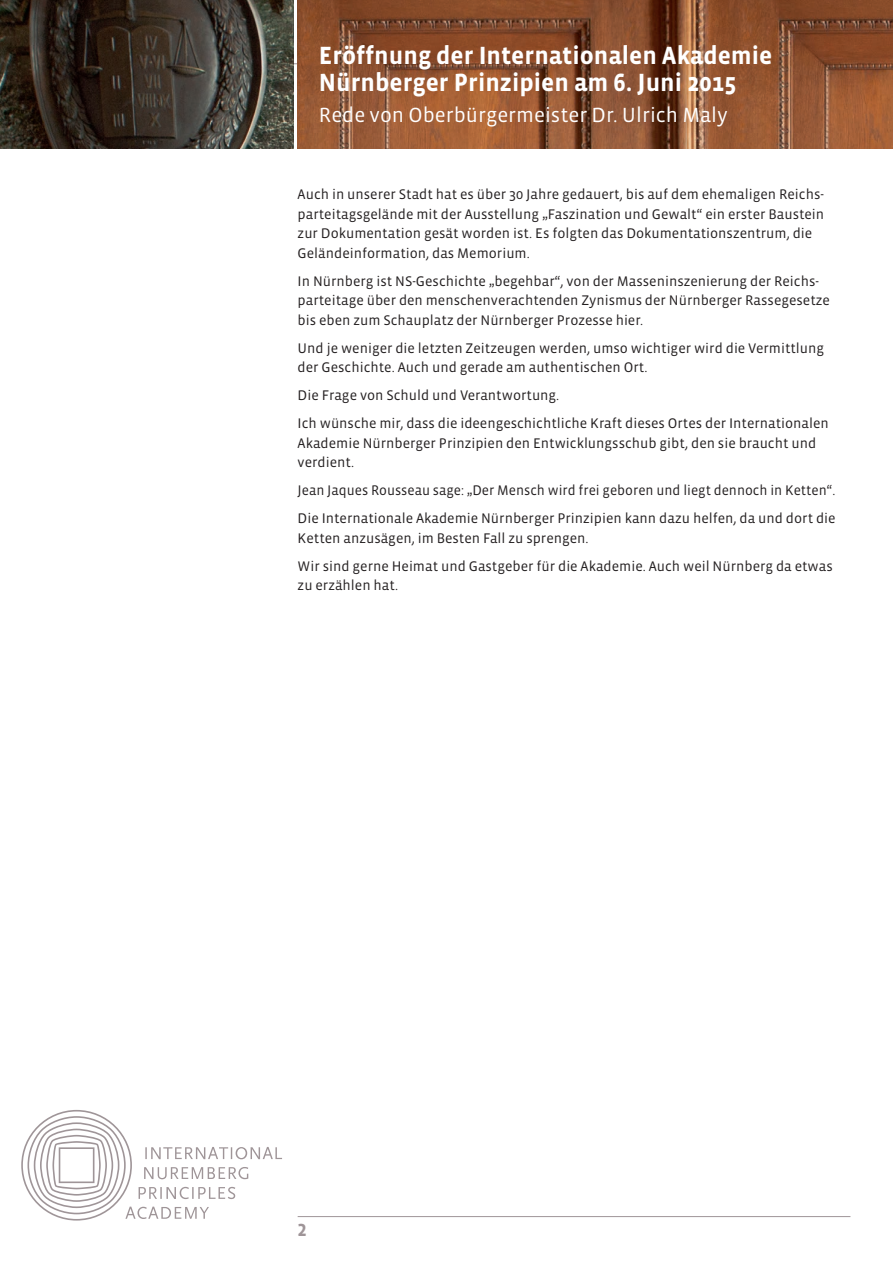
<style>
.page{position:relative;width:893px;height:1263px;background:#fff}
.page>*{position:absolute;margin:0;border:0;box-sizing:border-box;transform-origin:0 0}
.t1{font:700 25.5px/27px "Vista Sans OT";color:#fff}
.t2{font:21px "Vista Sans OT";color:#fff}
.t3{font:700 18px "Vista Sans OT";color:#9f9598}
.t4{font:14.25px/19.5px "Vista Sans OT";color:#231f20}
</style>
<div class="page">
<hr style="left:21px;top:63px;width:829px;height:1px;background:#9f9598">
<img style="left:298px;top:0;width:595px;height:149px">
<img style="left:0;top:0;width:293px;height:149px">
<hr style="left:298px;top:1216px;width:552px;height:1px;background:#9f9598">
<svg style="left:21px;top:1110px;width:261px;height:110px"></svg>
<h1 class="t1" style="left:319px;top:43px;width:455px">Eröffnung der Internationalen Akademie<br>Nürnberger Prinzipien am 6. Juni 2015</h1>
<h2 class="t2" style="left:319px;top:105px;width:410px">Rede von Oberbürgermeister Dr. Ulrich Maly</h2>
<p class="t4" style="left:298px;top:185px;width:528px">Auch in unserer Stadt hat es über 30 Jahre gedauert, bis auf dem ehemaligen Reichs&shy;parteitagsgelände mit der Ausstellung „Faszination und Gewalt“ ein erster Baustein zur Dokumentation gesät worden ist. Es folgten das Dokumentationszentrum, die Geländeinformation, das Memorium.</p>
<p class="t4" style="left:298px;top:271px;width:534px">In Nürnberg ist NS-Geschichte „begehbar“, von der Masseninszenierung der Reichs&shy;parteitage über den menschenverachtenden Zynismus der Nürnberger Rassegesetze bis eben zum Schauplatz der Nürnberger Prozesse hier.</p>
<p class="t4" style="left:298px;top:338px;width:528px">Und je weniger die letzten Zeitzeugen werden, umso wichtiger wird die Vermittlung der Geschichte. Auch und gerade am authentischen Ort.</p>
<p class="t4" style="left:298px;top:382px;width:533px;line-height:28px">Die Frage von Schuld und Verantwortung.<br>Ich wünsche mir, dass die ideengeschichtliche Kraft dieses Ortes der Internationalen</p>
<p class="t4" style="left:298px;top:433px;width:520px">Akademie Nürnberger Prinzipien den Entwicklungsschub gibt, den sie braucht und verdient.</p>
<p class="t4" style="left:298px;top:477px;width:539px;line-height:28px">Jean Jaques Rousseau sage: „Der Mensch wird frei geboren und liegt dennoch in Ketten“.<br>Die Internationale Akademie Nürnberger Prinzipien kann dazu helfen, da und dort die</p>
<p class="t4" style="left:298px;top:524px;width:537px;line-height:28px">Ketten anzusägen, im Besten Fall zu sprengen.<br>Wir sind gerne Heimat und Gastgeber für die Akademie. Auch weil Nürnberg da etwas</p>
<p class="t4" style="left:298px;top:576px;width:102px">zu erzählen hat.</p>
<p class="t3" style="left:298px;top:1220px;width:10px">2</p>
</div>
